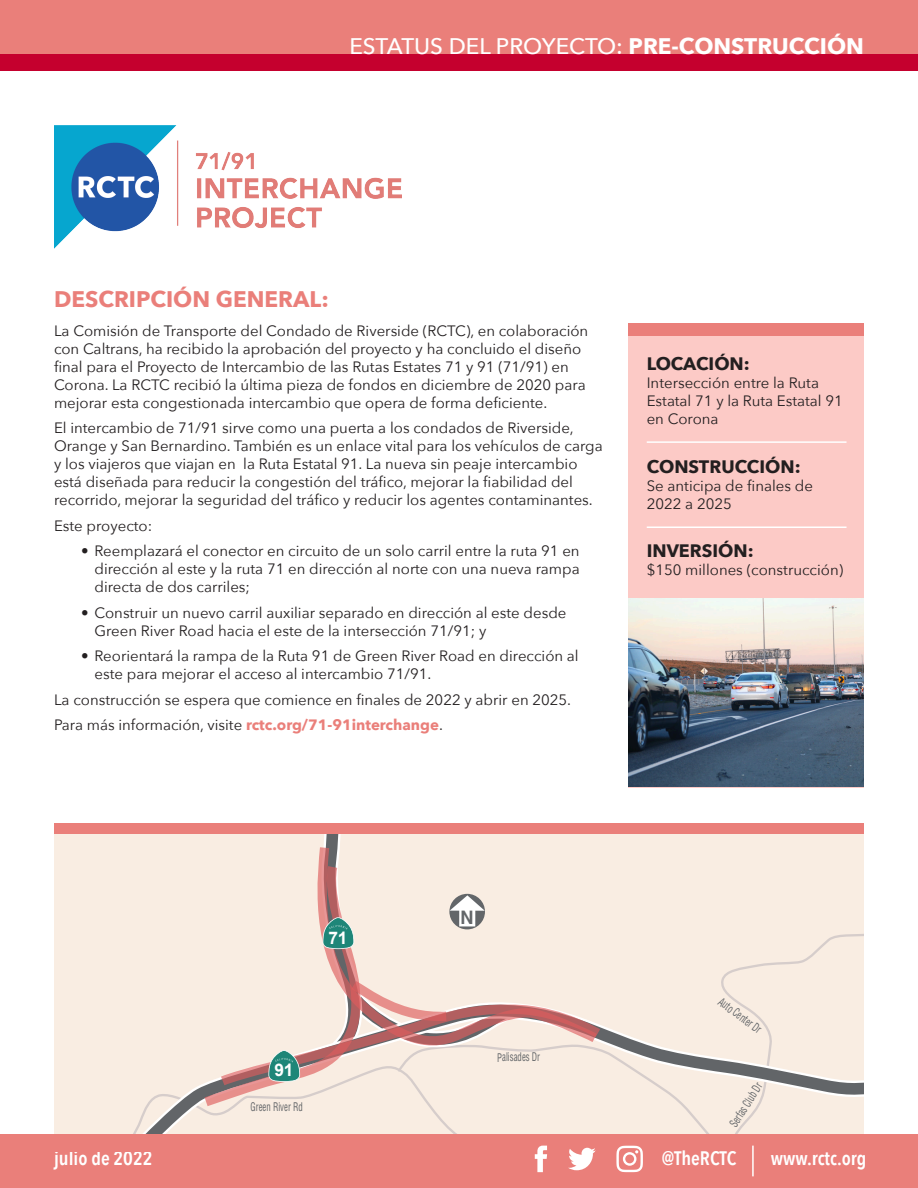
<style>
.page{position:relative;width:918px;height:1188px;background:#fff}
.page>*{position:absolute;margin:0;border:0;box-sizing:border-box;transform-origin:0 0}
.t1{font:500 22.5px "Avenir Next";color:#fff}
.t2{font:700 22.5px "Avenir Next";color:#ea7f7a}
.t3{font:600 19.5px "Avenir Next Condensed";color:#fff}
.t4{font:700 18.6px "Helvetica";color:#636669}
.t5{font:700 18px "Avenir Next";color:#231f20}
.t6{font:700 17.4px "Arial";color:#fff}
.t7{font:15px/18px "Avenir Next";color:#231f20}
.t8{font:condensed 11.55px "Helvetica";color:#626568;scale:.75 1}
.s1{font-weight:700}
.s2{font-weight:700;color:#ea7f7a}
</style>
<div class="page">
<div style="left:629px;top:323px;width:235px;height:464px;background:#ea7f7a"></div>
<div style="left:629px;top:336px;width:235px;height:451px;background:#fccac6"></div>
<img style="left:629px;top:598px;width:235px;height:189px">
<div style="left:0;top:0;width:918px;height:70px;background:#c5002e"></div>
<div style="left:0;top:1134px;width:918px;height:54px;background:#ea7f7a"></div>
<div style="left:0;top:0;width:918px;height:54px;background:#ea7f7a"></div>
<img style="left:54px;top:126px;width:348px;height:123px">
<hr style="left:647px;top:441px;width:200px;height:2px;background:#fff">
<hr style="left:647px;top:526px;width:200px;height:2px;background:#fff">
<div style="left:54px;top:823px;width:810px;height:328px;background:#ea7f7a"></div>
<div style="left:54px;top:834px;width:810px;height:300px;background:#f9ede2"></div>
<svg style="left:133px;top:1083px;width:72px;height:51px"></svg>
<svg style="left:205px;top:834px;width:659px;height:300px"></svg>
<svg style="left:535px;top:1146px;width:12px;height:26px"></svg>
<svg style="left:568px;top:1148px;width:28px;height:22px"></svg>
<svg style="left:616px;top:1146px;width:27px;height:26px"></svg>
<hr style="left:752px;top:1146px;width:2px;height:30px;background:#fff">
<p class="t1" style="left:349px;top:27px;width:516px">ESTATUS DEL PROYECTO: <span class="s1">PRE-CONSTRUCCIÓN</span></p>
<p class="t2" style="left:54px;top:279px;width:276px">DESCRIPCIÓN GENERAL:</p>
<p class="t7" style="left:54px;top:321px;width:536px">La Comisión de Transporte del Condado de Riverside (RCTC), en colaboración con Caltrans, ha recibido la aprobación del proyecto y ha concluido el diseño final para el Proyecto de Intercambio de las Rutas Estates 71 y 91 (71/91) en Corona. La RCTC recibió la última pieza de fondos en diciembre de 2020 para mejorar esta congestionada intercambio que opera de forma deficiente.</p>
<p class="t7" style="left:54px;top:418px;width:550px">El intercambio de 71/91 sirve como una puerta a los condados de Riverside, Orange y San Bernardino. También es un enlace vital para los vehículos de carga y los viajeros que viajan en la Ruta Estatal 91. La nueva sin peaje intercambio está diseñada para reducir la congestión del tráfico, mejorar la fiabilidad del recorrido, mejorar la seguridad del tráfico y reducir los agentes contaminantes.</p>
<p class="t7" style="left:54px;top:516px;width:100px">Este proyecto:</p>
<p class="t7" style="left:94px;top:541px;width:487px;text-align:justify;text-indent:-14px">• Reemplazará el conector en circuito de un solo carril entre la ruta 91 en dirección al este y la ruta 71 en dirección al norte con una nueva rampa directa de dos carriles;</p>
<p class="t7" style="left:94px;top:603px;width:474px;text-indent:-14px">• Construir un nuevo carril auxiliar separado en dirección al este desde<br>Green River Road hacia el este de la intersección 71/91; y</p>
<p class="t7" style="left:94px;top:647px;width:486px;text-indent:-14px">• Reorientará la rampa de la Ruta 91 de Green River Road en dirección al este para mejorar el acceso al intercambio 71/91.</p>
<p class="t7" style="left:54px;top:690px;width:519px">La construcción se espera que comience en finales de 2022 y abrir en 2025.</p>
<p class="t7" style="left:54px;top:716px;width:390px">Para más información, visite <span class="s2">rctc.org/71-91interchange</span>.</p>
<p class="t5" style="left:647px;top:348px;width:105px">LOCACIÓN:</p>
<p class="t7" style="left:647px;top:373px;width:198px">Intersección entre la Ruta<br>Estatal 71 y la Ruta Estatal 91 en Corona</p>
<p class="t5" style="left:647px;top:451px;width:156px">CONSTRUCCIÓN:</p>
<p class="t7" style="left:647px;top:476px;width:168px">Se anticipa de finales de<br>2022 a 2025</p>
<p class="t5" style="left:647px;top:535px;width:108px">INVERSIÓN:</p>
<p class="t7" style="left:647px;top:560px;width:198px">$150 millones (construcción)</p>
<p class="t3" style="left:54px;top:1141px;width:100px">julio de 2022</p>
<p class="t6" style="left:328px;top:926px;width:21px">71</p>
<p class="t6" style="left:274px;top:1059px;width:21px">91</p>
<p class="t8" style="left:251px;top:1100px;width:71px">Green River Rd</p>
<p class="t4" style="left:461px;top:906px;width:15px">N</p>
<p class="t8" style="left:497px;top:1050px;width:59px">Palisades Dr</p>
<p class="t8" style="left:724px;top:994px;width:69px;rotate:37deg">Auto Center Dr</p>
<p class="t8" style="left:727px;top:1122px;width:68px;rotate:-58deg">Serfas Club Dr</p>
<p class="t3" style="left:662px;top:1141px;width:76px">@TheRCTC</p>
<p class="t3" style="left:771px;top:1141px;width:97px">www.rctc.org</p>
</div>
